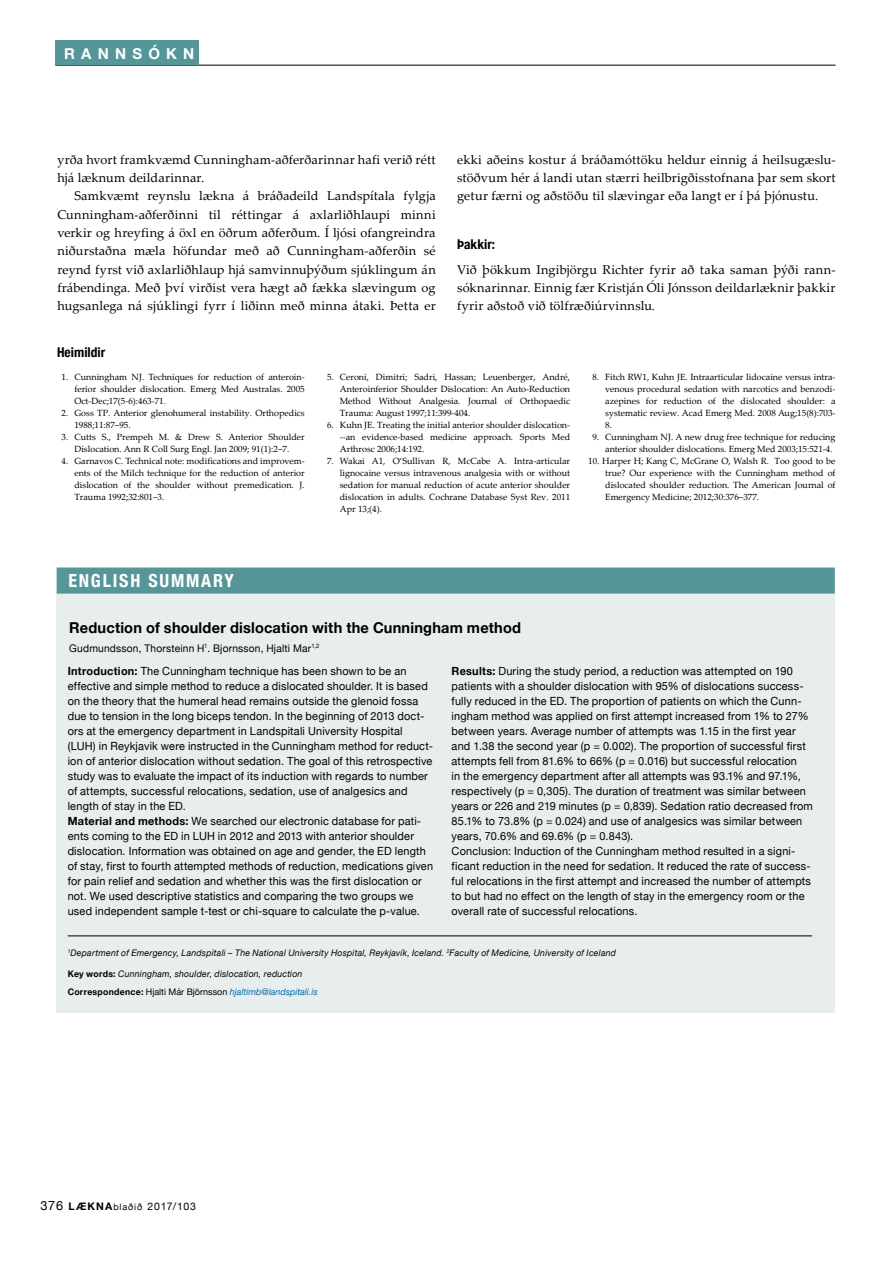
<style>
.page{position:relative;width:893px;height:1263px;background:#fff}
.page>*{position:absolute;margin:0;border:0;box-sizing:border-box;transform-origin:0 0}
.t1{font:700 condensed 18px "Helvetica Neue";letter-spacing:.1em;color:#fff}
.t2{font:700 15px "Helvetica Neue";letter-spacing:.015em;color:#000}
.t3{font:700 15px "Helvetica Neue";letter-spacing:.415em;color:#fff}
.t4{font:700 condensed 13.5px "Helvetica Neue";color:#000}
.t5{font:12.75px/18.3px "Palatino Linotype";letter-spacing:.015em;color:#000;text-align:justify}
.t6{font:11.25px/15px "Helvetica Neue";letter-spacing:.015em;color:#000}
.t7{font:10.5px "Helvetica Neue";letter-spacing:.02em;color:#000}
.t8{font:9px/12px "Palatino Linotype";color:#000;text-align:justify}
.t9{font:italic 9px/18px "Helvetica Neue";letter-spacing:.025em;color:#000}
.s1{font-weight:700}
.s2{font-weight:700;font-style:normal}
.s3{font-style:normal}
.s4{color:#006eab}
.s5{font-size:12.75px}
.s6{font-size:9px}
</style>
<div class="page">
<div style="left:57px;top:592px;width:778px;height:421px;background:#e8eded"></div>
<div style="left:57px;top:568px;width:777px;height:25px;background:#559698"></div>
<div style="left:57px;top:567px;width:778px;height:27px;border:2px solid #559698"></div>
<hr style="left:68px;top:936px;width:744px;height:1px;background:#000">
<hr style="left:55px;top:65px;width:781px;height:1px;background:#000">
<div style="left:55px;top:40px;width:144px;height:25px;background:#559698"></div>
<h2 class="t3" style="left:64px;top:42px;width:132px">RANNSÓKN</h2>
<p class="t5" style="left:57px;top:150px;width:380px">yrða hvort framkvæmd Cunningham-aðferðarinnar hafi verið rétt hjá læknum deildarinnar.</p>
<p class="t5" style="left:57px;top:186px;width:380px;text-indent:17px">Samkvæmt reynslu lækna á bráðadeild Landspítala fylgja Cunningham-aðferðinni til réttingar á axlarliðhlaupi minni verkir og hreyfing á öxl en öðrum aðferðum. Í ljósi ofangreindra niðurstaðna mæla höfundar með að Cunningham-aðferðin sé reynd fyrst við axlarliðhlaup hjá samvinnuþýðum sjúklingum án frábendinga. Með því virðist vera hægt að fækka slævingum og hugsanlega ná sjúklingi fyrr í liðinn með minna átaki. Þetta er</p>
<p class="t5" style="left:457px;top:150px;width:380px">ekki aðeins kostur á bráðamóttöku heldur einnig á heilsugæslu&shy;stöðvum hér á landi utan stærri heilbrigðisstofnana þar sem skort getur færni og aðstöðu til slævingar eða langt er í þá þjónustu.</p>
<p class="t4" style="left:457px;top:233px;width:39px">Þakkir:</p>
<p class="t5" style="left:457px;top:260px;width:380px">Við þökkum Ingibjörgu Richter fyrir að taka saman þýði rann&shy;sóknarinnar. Einnig fær Kristján Óli Jónsson deildarlæknir þakkir fyrir aðstoð við tölfræðiúrvinnslu.</p>
<p class="t4" style="left:57px;top:340px;width:50px">Heimildir</p>
<p class="t8" style="left:74px;top:371px;width:232px;text-indent:-13px">1. Cunningham NJ. Techniques for reduction of anteroin&shy;ferior shoulder dislocation. Emerg Med Australas. 2005<br>Oct-Dec;17(5-6):463-71.</p>
<p class="t8" style="left:74px;top:407px;width:232px;text-indent:-13px">2. Goss TP. Anterior glenohumeral instability. Orthopedics<br>1988;11:87–95.</p>
<p class="t8" style="left:62px;top:431px;width:245px;text-align:center">3. Cutts S., Prempeh M. &amp; Drew S. Anterior Shoulder<br>Dislocation. Ann R Coll Surg Engl. Jan 2009; 91(1):2–7.</p>
<p class="t8" style="left:74px;top:455px;width:232px;text-indent:-13px">4. Garnavos C. Technical note: modifications and improvem&shy;ents of the Milch technique for the reduction of anterior dislocation of the shoulder without premedication. J.<br>Trauma 1992;32:801–3.</p>
<p class="t8" style="left:340px;top:371px;width:232px;text-indent:-13px">5. Ceroni, Dimitri; Sadri, Hassan; Leuenberger, André, Anteroinferior Shoulder Dislocation: An Auto-Reduction Method Without Analgesia. Journal of Orthopaedic Trauma: August 1997;11:399-404.</p>
<p class="t8" style="left:340px;top:419px;width:232px;text-indent:-13px">6. Kuhn JE. Treating the initial anterior shoulder dislocation---an evidence-based medicine approach. Sports Med Arthrosc 2006;14:192.</p>
<p class="t8" style="left:340px;top:455px;width:232px;text-indent:-13px">7. Wakai A1, O‘Sullivan R, McCabe A. Intra-articular lignocaine versus intravenous analgesia with or without sedation for manual reduction of acute anterior shoulder dislocation in adults. Cochrane Database Syst Rev. 2011<br>Apr 13;(4).</p>
<p class="t8" style="left:605px;top:371px;width:232px;text-indent:-13px">8. Fitch RW1, Kuhn JE. Intraarticular lidocaine versus intra&shy;venous procedural sedation with narcotics and benzodi&shy;azepines for reduction of the dislocated shoulder: a systematic review. Acad Emerg Med. 2008 Aug;15(8):703- 8.</p>
<p class="t8" style="left:605px;top:431px;width:232px;text-indent:-13px">9. Cunningham NJ. A new drug free technique for reducing anterior shoulder dislocations. Emerg Med 2003;15:521-4.</p>
<p class="t8" style="left:605px;top:455px;width:232px;text-indent:-17px">10. Harper H; Kang C, McGrane O, Walsh R. Too good to be true? Our experience with the Cunningham method of dislocated shoulder reduction. The American Journal of Emergency Medicine; 2012;30:376–377.</p>
<h1 class="t1" style="left:68px;top:566px;width:167px">ENGLISH SUMMARY</h1>
<h2 class="t2" style="left:69px;top:615px;width:453px">Reduction of shoulder dislocation with the Cunningham method</h2>
<p class="t7" style="left:69px;top:641px;width:252px">Gudmundsson, Thorsteinn H<sup>1</sup>. Bjornsson, Hjalti Mar<sup>1,2</sup></p>
<p class="t6" style="left:68px;top:664px;width:367px"><span class="s1">Introduction:</span> The Cunningham technique has been shown to be an effective and simple method to reduce a dislocated shoulder. It is based on the theory that the humeral head remains outside the glenoid fossa due to tension in the long biceps tendon. In the beginning of 2013 doct&shy;ors at the emergency department in Landspitali University Hospital (LUH) in Reykjavik were instructed in the Cunningham method for reduct&shy;ion of anterior dislocation without sedation. The goal of this retrospective study was to evaluate the impact of its induction with regards to number of attempts, successful relocations, sedation, use of analgesics and length of stay in the ED.<br><span class="s1">Material and methods:</span> We searched our electronic database for pati&shy;ents coming to the ED in LUH in 2012 and 2013 with anterior shoulder dislocation. Information was obtained on age and gender, the ED length of stay, first to fourth attempted methods of reduction, medications given for pain relief and sedation and whether this was the first dislocation or not. We used descriptive statistics and comparing the two groups we used independent sample t-test or chi-square to calculate the p-value.</p>
<p class="t6" style="left:452px;top:664px;width:363px"><span class="s1">Results:</span> During the study period, a reduction was attempted on 190 patients with a shoulder dislocation with 95% of dislocations success&shy;fully reduced in the ED. The proportion of patients on which the Cunn&shy;ingham method was applied on first attempt increased from 1% to 27% between years. Average number of attempts was 1.15 in the first year and 1.38 the second year (p = 0.002). The proportion of successful first attempts fell from 81.6% to 66% (p = 0.016) but successful relocation<br>in the emergency department after all attempts was 93.1% and 97.1%, respectively (p = 0,305). The duration of treatment was similar between years or 226 and 219 minutes (p = 0,839). Sedation ratio decreased from 85.1% to 73.8% (p = 0.024) and use of analgesics was similar between years, 70.6% and 69.6% (p = 0.843).<br>Conclusion: Induction of the Cunningham method resulted in a signi&shy;ficant reduction in the need for sedation. It reduced the rate of success&shy;ful relocations in the first attempt and increased the number of attempts to but had no effect on the length of stay in the emergency room or the overall rate of successful relocations.</p>
<p class="t9" style="left:68px;top:944px;width:550px"><sup>1</sup>Department of Emergency, Landspitali – The National University Hospital, Reykjavík, Iceland. <sup>2</sup>Faculty of Medicine, University of Iceland</p>
<p class="t9" style="left:68px;top:965px;width:251px"><span class="s2">Key words:</span> Cunningham, shoulder, dislocation, reduction<br><span class="s2">Correspondence:</span> <span class="s3">Hjalti Már Björnsson</span> <span class="s4">hjaltimb@landspitali.is</span></p>
<p class="t7" style="left:40px;top:1199px;width:157px"><span class="s5">376</span> <span class="s1">LÆKNA</span><span class="s6">blaðið</span> 2017/103</p>
</div>
